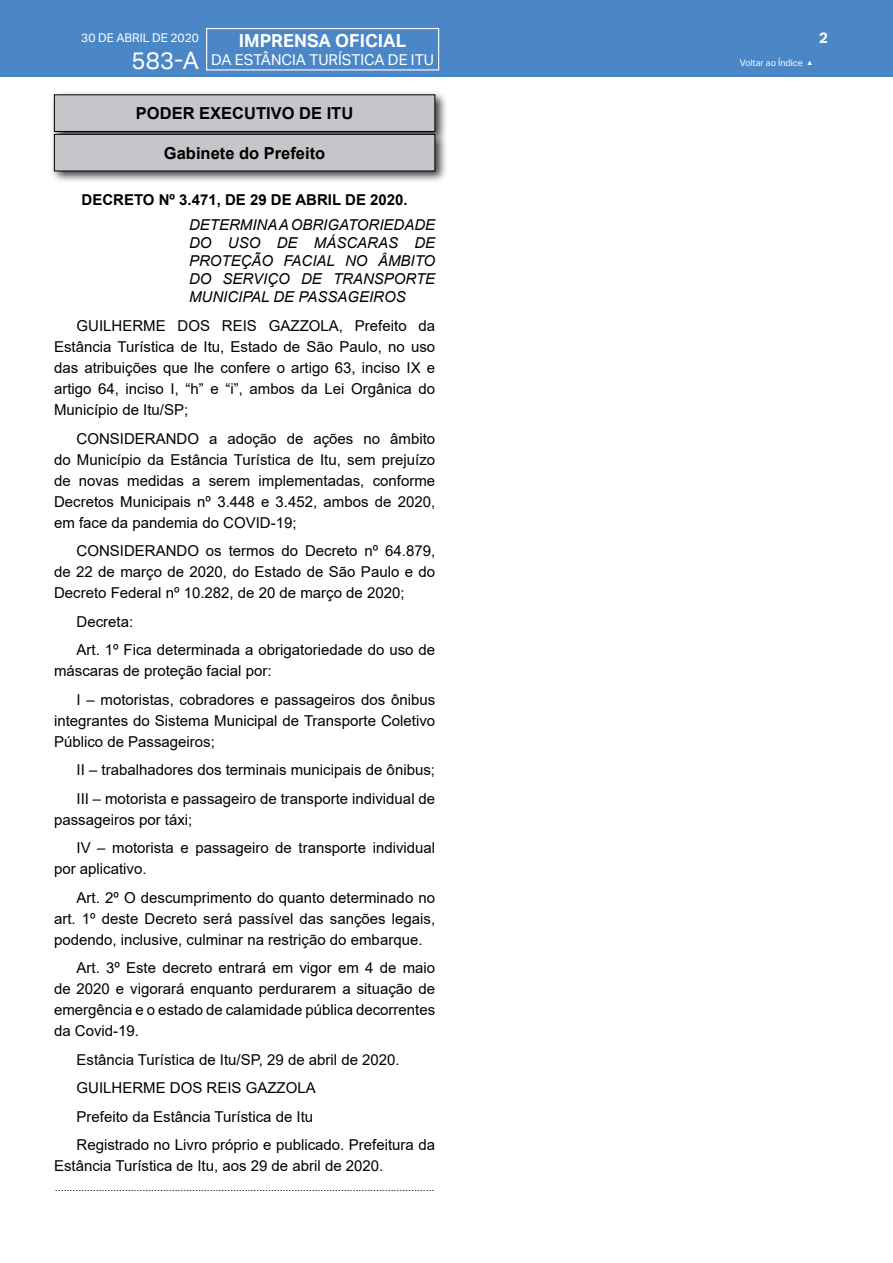
<style>
.page{position:relative;width:893px;height:1263px;background:#fff}
.page>*{position:absolute;margin:0;border:0;box-sizing:border-box;transform-origin:0 0}
.t1{font:24px "Aktiv Grotesk";color:#fff}
.t2{font:700 18px "Aktiv Grotesk";color:#fff}
.t3{font:700 16.5px "Arial";color:#000}
._2_-_Corpo{font:15px/21px "Arial";color:#000;text-align:justify}
._3_-_Ementa{font:italic 15px/18px "Arial";color:#000;text-align:justify}
._1_-_Cabeçalho{font:700 15px "Arial";color:#000}
.t4{font:15px "Aktiv Grotesk";color:#fff}
.t5{font:700 15px "Aktiv Grotesk";color:#fff}
.t6{font:12px "Aktiv Grotesk";color:#fff}
._4_-_Fim{font:10.5px "Arial";color:#000}
.t7{font:9px "Aktiv Grotesk";color:#fff}
</style>
<div class="page">
<div style="left:50px;top:91px;width:398px;height:54px;background:#000;opacity:.75"></div>
<div style="left:54px;top:95px;width:381px;height:36px;background:#c7c5c9"></div>
<div style="left:50px;top:130px;width:398px;height:54px;background:#000;opacity:.75"></div>
<div style="left:54px;top:134px;width:381px;height:37px;background:#c7c5c9"></div>
<div style="left:54px;top:134px;width:381px;height:37px;border:1px solid #000"></div>
<div style="left:0;top:0;width:893px;height:76px;background:#4b86c6"></div>
<div style="left:206px;top:28px;width:233px;height:43px;border:1px solid #fff"></div>
<p class="t6" style="left:81px;top:31px;width:119px">30 DE ABRIL DE 2020</p>
<h1 class="t1" style="left:132px;top:47px;width:69px">583-A</h1>
<p class="t2" style="left:239px;top:30px;width:169px">IMPRENSA OFICIAL</p>
<p class="t4" style="left:211px;top:51px;width:224px">DA ESTÂNCIA TURÍSTICA DE ITU</p>
<p class="t3" style="left:136px;top:102px;width:219px">PODER EXECUTIVO DE ITU</p>
<p class="t3" style="left:164px;top:141px;width:163px">Gabinete do Prefeito</p>
<p class="_1_-_Cabeçalho" style="left:82px;top:189px;width:328px">DECRETO Nº 3.471, DE 29 DE ABRIL DE 2020.</p>
<p class="_3_-_Ementa" style="left:189px;top:216px;width:248px">DETERMINA A OBRIGATORIEDADE DO USO DE MÁSCARAS DE PROTEÇÃO FACIAL NO ÂMBITO DO SERVIÇO DE TRANSPORTE MUNICIPAL DE PASSAGEIROS</p>
<p class="_2_-_Corpo" style="left:54px;top:315px;width:383px;text-indent:22px">GUILHERME DOS REIS GAZZOLA, Prefeito da Estância Turística de Itu, Estado de São Paulo, no uso das atribuições que lhe confere o artigo 63, inciso IX e artigo 64, inciso I, “h” e “i”, ambos da Lei Orgânica do Município de Itu/SP;</p>
<p class="_2_-_Corpo" style="left:54px;top:428px;width:383px;text-indent:22px">CONSIDERANDO a adoção de ações no âmbito do Município da Estância Turística de Itu, sem prejuízo de novas medidas a serem implementadas, conforme Decretos Municipais nº 3.448 e 3.452, ambos de 2020, em face da pandemia do COVID-19;</p>
<p class="_2_-_Corpo" style="left:54px;top:540px;width:383px;text-indent:22px">CONSIDERANDO os termos do Decreto nº 64.879, de 22 de março de 2020, do Estado de São Paulo e do Decreto Federal nº 10.282, de 20 de março de 2020;</p>
<p class="_2_-_Corpo" style="left:76px;top:611px;width:58px">Decreta:</p>
<p class="_2_-_Corpo" style="left:54px;top:639px;width:383px;text-indent:22px">Art. 1º Fica determinada a obrigatoriedade do uso de máscaras de proteção facial por:</p>
<p class="_2_-_Corpo" style="left:54px;top:689px;width:383px;text-indent:22px">I – motoristas, cobradores e passageiros dos ônibus integrantes do Sistema Municipal de Transporte Coletivo Público de Passageiros;</p>
<p class="_2_-_Corpo" style="left:76px;top:759px;width:360px">II – trabalhadores dos terminais municipais de ônibus;</p>
<p class="_2_-_Corpo" style="left:54px;top:788px;width:383px;text-indent:22px">III – motorista e passageiro de transporte individual de passageiros por táxi;</p>
<p class="_2_-_Corpo" style="left:54px;top:837px;width:383px;text-indent:22px">IV – motorista e passageiro de transporte individual por aplicativo.</p>
<p class="_2_-_Corpo" style="left:54px;top:887px;width:383px;text-indent:22px">Art. 2º O descumprimento do quanto determinado no art. 1º deste Decreto será passível das sanções legais, podendo, inclusive, culminar na restrição do embarque.</p>
<p class="_2_-_Corpo" style="left:54px;top:957px;width:383px;text-indent:22px">Art. 3º Este decreto entrará em vigor em 4 de maio de 2020 e vigorará enquanto perdurarem a situação de emergência e o estado de calamidade pública decorrentes da Covid-19.</p>
<p class="_2_-_Corpo" style="left:76px;top:1049px;width:325px">Estância Turística de Itu/SP, 29 de abril de 2020.</p>
<p class="_2_-_Corpo" style="left:76px;top:1077px;width:241px">GUILHERME DOS REIS GAZZOLA</p>
<p class="_2_-_Corpo" style="left:76px;top:1106px;width:238px">Prefeito da Estância Turística de Itu</p>
<p class="_2_-_Corpo" style="left:54px;top:1134px;width:383px;text-indent:22px">Registrado no Livro próprio e publicado. Prefeitura da<br>Estância Turística de Itu, aos 29 de abril de 2020.</p>
<p class="_4_-_Fim" style="left:55px;top:1180px;width:381px">..................................................................................................................................</p>
<p class="t5" style="left:819px;top:29px;width:10px">2</p>
<p class="t7" style="left:740px;top:57px;width:74px">Voltar ao Índice ▲</p>
</div>
